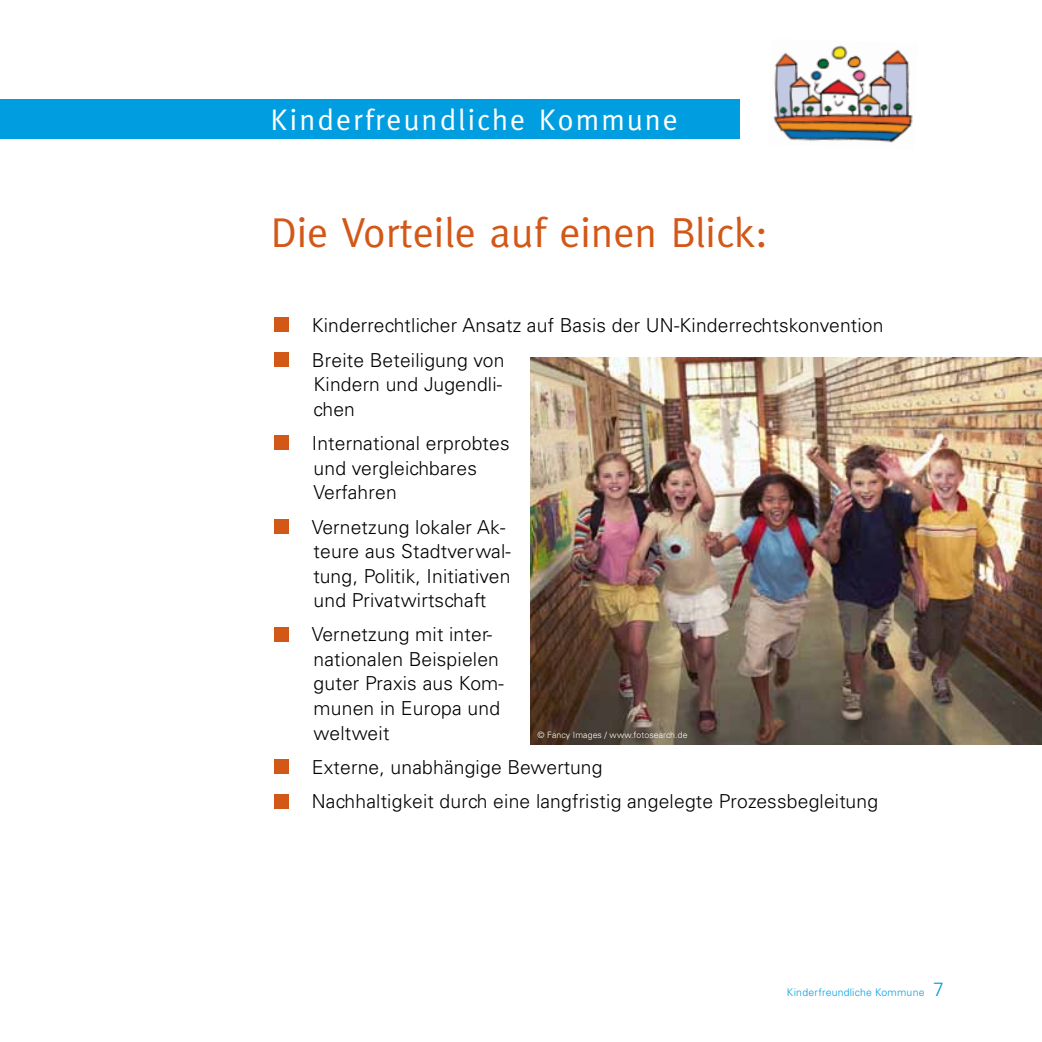
<style>
.page{position:relative;width:1042px;height:1042px;background:#fff}
.page>*{position:absolute;margin:0;border:0;box-sizing:border-box;transform-origin:0 0}
.t1{font:42px "Meta";color:#d25818}
.t2{font:29.75px "Meta";letter-spacing:.07em;color:#fff}
.t3{font:300 19.25px/24.5px "Univers LT Std";letter-spacing:.01em;color:#000}
.t4{font:300 10.5px "Univers LT Std";letter-spacing:.015em;color:#009ee0}
.t5{font:300 8.75px "Univers LT Std";letter-spacing:.01em;color:#fff}
.s1{font-size:19.25px}
</style>
<div class="page">
<img style="left:531px;top:357px;width:511px;height:387px">
<div style="left:0;top:99px;width:739px;height:40px;background:#009ee0"></div>
<div style="left:274px;top:317px;width:14px;height:15px;background:#d25818"></div>
<div style="left:274px;top:352px;width:14px;height:15px;background:#d25818"></div>
<div style="left:274px;top:435px;width:14px;height:15px;background:#d25818"></div>
<div style="left:274px;top:519px;width:14px;height:14px;background:#d25818"></div>
<div style="left:274px;top:627px;width:14px;height:14px;background:#d25818"></div>
<div style="left:274px;top:759px;width:14px;height:15px;background:#d25818"></div>
<div style="left:274px;top:794px;width:14px;height:14px;background:#d25818"></div>
<img style="left:773px;top:45px;width:140px;height:98px">
<h2 class="t2" style="left:271px;top:103px;width:408px">Kinderfreundliche Kommune</h2>
<h1 class="t1" style="left:271px;top:208px;width:498px">Die Vorteile auf einen Blick:</h1>
<p class="t3" style="left:312px;top:308px;width:573px;line-height:34.5px">Kinderrechtlicher Ansatz auf Basis der UN-Kinderrechtskonvention<br>Breite Beteiligung von</p>
<p class="t3" style="left:314px;top:372px;width:190px">Kindern und Jugendli&shy;chen</p>
<p class="t3" style="left:312px;top:431px;width:199px">International erprobtes und vergleichbares<br>Verfahren</p>
<p class="t3" style="left:312px;top:514px;width:200px">Vernetzung lokaler Ak&shy;teure aus Stadtverwal&shy;tung, Politik, Initiativen und Privatwirtschaft</p>
<p class="t3" style="left:312px;top:622px;width:194px">Vernetzung mit inter&shy;nationalen Beispielen guter Praxis aus Kom&shy;munen in Europa und weltweit</p>
<p class="t3" style="left:312px;top:750px;width:568px;line-height:34.5px">Externe, unabhängige Bewertung<br>Nachhaltigkeit durch eine langfristig angelegte Prozessbegleitung</p>
<p class="t5" style="left:537px;top:730px;width:151px">© Fancy Images / www.fotosearch.de</p>
<p class="t4" style="left:787px;top:986px;width:158px">Kinderfreundliche Kommune <span class="s1">7</span></p>
</div>
